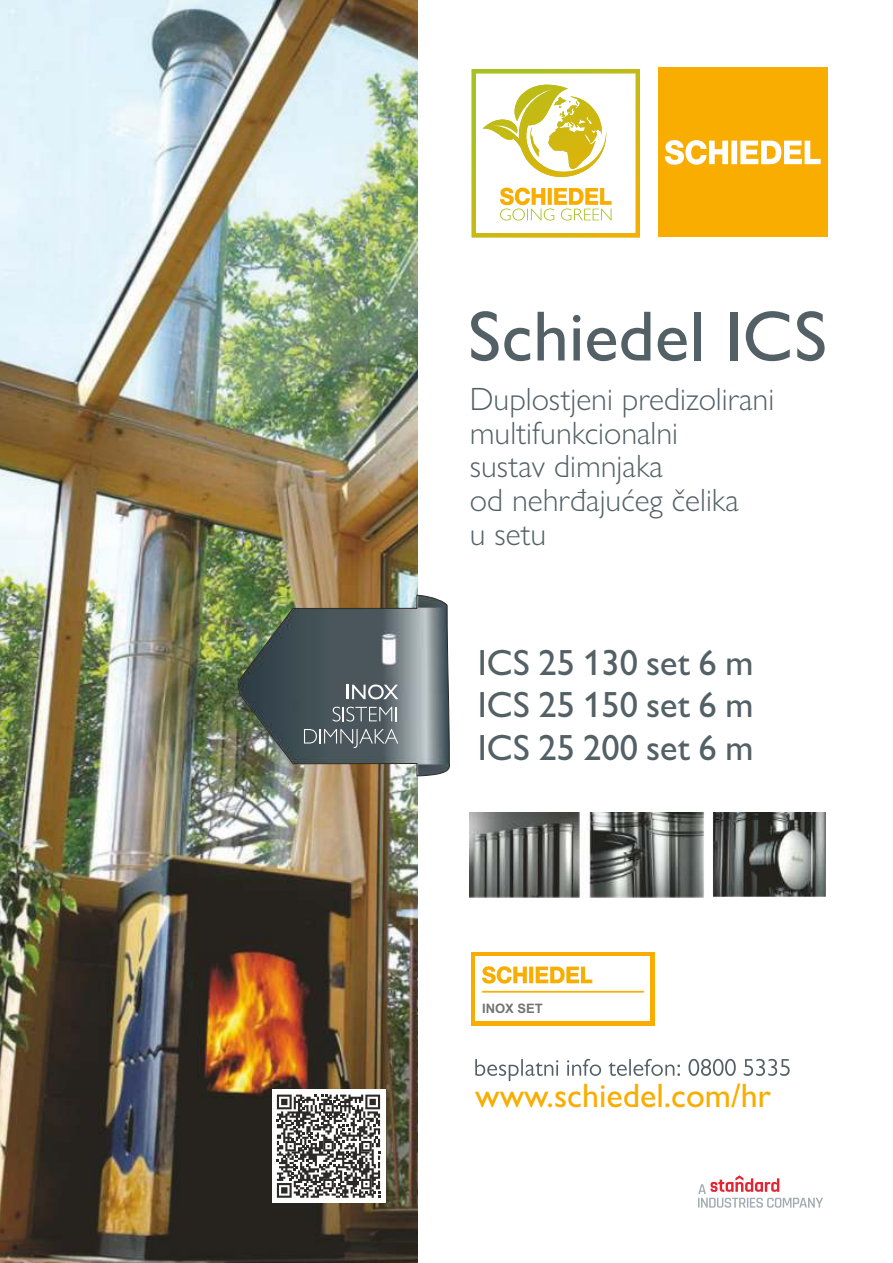
<style>
.page{position:relative;width:893px;height:1263px;background:#fff}
.page>*{position:absolute;margin:0;border:0;box-sizing:border-box;transform-origin:0 0}
.t1{font:71.4px "Gill Sans Nova";color:#536166}
.t2{font:36.6px/42.9px "Gill Sans Nova";color:#536166;text-align:justify}
.t3{font:500 34.05px "Gill Sans MT Pro";color:#f9ad00}
.t4{font:300 32.4px/33.8px "Gill Sans Nova";color:#536166}
.t5{font:700 13.05px "Arial";color:#737473}
</style>
<div class="page">
<img style="left:0;top:0;width:418px;height:1263px">
<img style="left:470px;top:812px;width:356px;height:85px">
<svg style="left:698px;top:1175px;width:125px;height:32px"></svg>
<svg style="left:475px;top:1059px;width:315px;height:22px"></svg>
<div style="left:471px;top:952px;width:184px;height:73px;background:#f9ad00"></div>
<div style="left:476px;top:956px;width:174px;height:65px;background:#fff"></div>
<svg style="left:482px;top:966px;width:110px;height:18px"></svg>
<hr style="left:482px;top:991px;width:162px;height:2px;background:#f9ad00">
<img style="left:238px;top:595px;width:212px;height:181px">
<div style="left:272px;top:1089px;width:113px;height:114px;background:#fefefe"></div>
<svg style="left:277px;top:1094px;width:103px;height:104px"></svg>
<svg style="left:658px;top:68px;width:169px;height:169px"></svg>
<svg style="left:472px;top:69px;width:168px;height:168px"></svg>
<h1 class="t1" style="left:468px;top:312px;width:362px">Schiedel ICS</h1>
<p class="t4" style="left:470px;top:386px;width:306px">Duplostjeni predizolirani multifunkcionalni<br>sustav dimnjaka<br>od nehrđajućeg čelika<br>u setu</p>
<p class="t2" style="left:478px;top:645px;width:277px">ICS 25 130 set 6 m ICS 25 150 set 6 m ICS 25 200 set 6 m</p>
<p class="t5" style="left:482px;top:1004px;width:62px">INOX SET</p>
<p class="t3" style="left:475px;top:1083px;width:297px">www.schiedel.com/hr</p>
</div>
